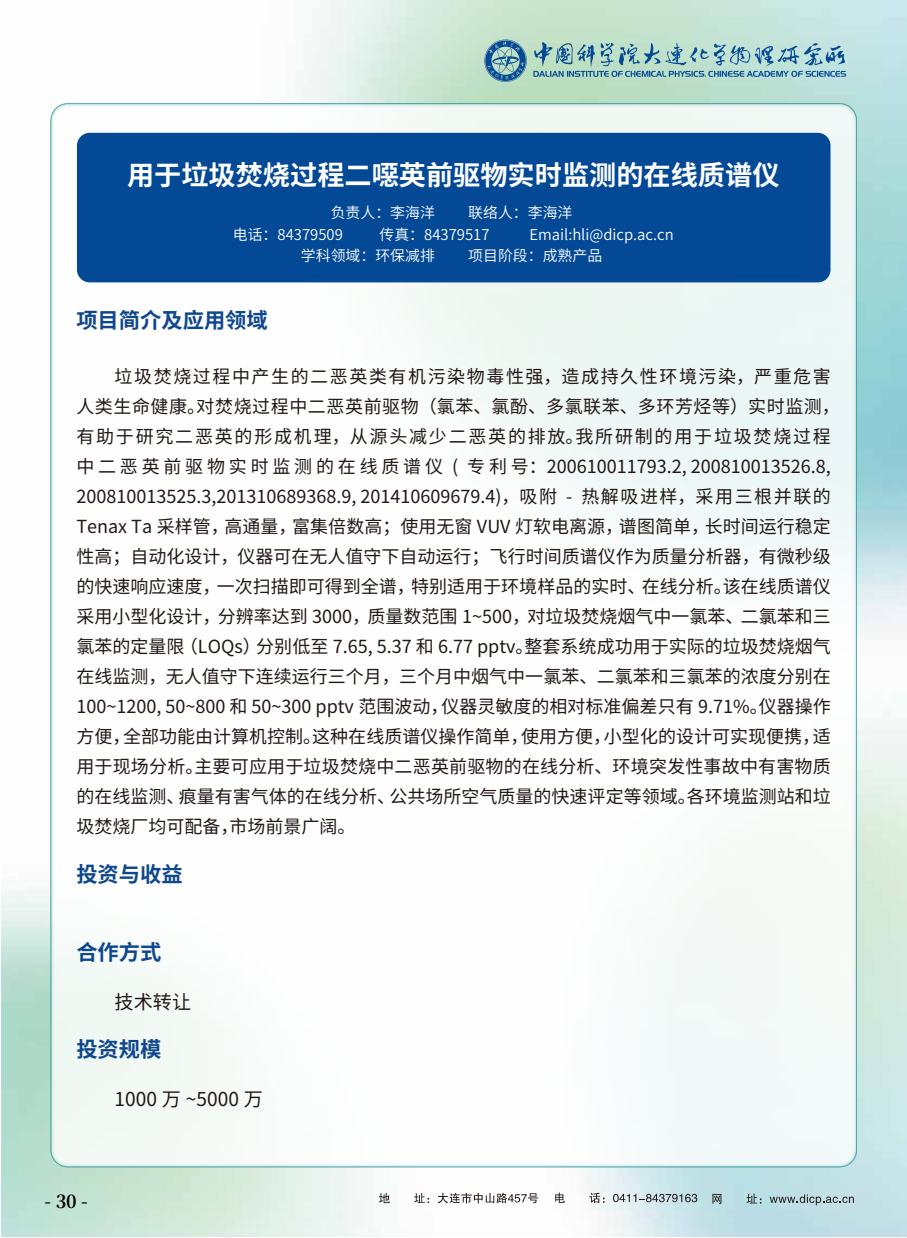
<style>
.page{position:relative;width:907px;height:1238px;background:#fff}
.page>*{position:absolute;margin:0;border:0;box-sizing:border-box;transform-origin:0 0}
.t1{font:700 27.15px "Source Han Sans CN";color:#fff}
.t2{font:700 21.3px "Source Han Sans CN";color:#0f478e}
.t3{font:19.2px "Source Han Sans CN";color:#221815}
.t4{font:18px/30px "Source Han Sans CN";color:#221815}
.t5{font:700 18px "Source Han Serif CN";color:#000}
.t6{font:14.85px "Source Han Sans CN";color:#fff}
</style>
<div class="page">
<img style="left:1px;top:0;width:905px;height:1236px">
<svg style="left:533px;top:41px;width:312px;height:36px;background:#94bec1"></svg>
<svg style="left:484px;top:40px;width:42px;height:42px;background:#6a9baf"></svg>
<div style="left:51px;top:104px;width:805px;height:1063px;background:linear-gradient(to right,#fefefd,#f4faf9);border-radius:17px"></div>
<svg style="left:379px;top:1193px;width:11px;height:10px"></svg>
<svg style="left:414px;top:1193px;width:15px;height:10px"></svg>
<svg style="left:437px;top:1192px;width:101px;height:11px"></svg>
<svg style="left:555px;top:1192px;width:9px;height:11px"></svg>
<svg style="left:589px;top:1192px;width:15px;height:11px"></svg>
<svg style="left:612px;top:1194px;width:85px;height:8px"></svg>
<svg style="left:712px;top:1194px;width:9px;height:10px"></svg>
<svg style="left:746px;top:1193px;width:15px;height:10px"></svg>
<svg style="left:769px;top:1194px;width:84px;height:11px"></svg>
<div style="left:77px;top:133px;width:753px;height:149px;background:#034996;border-radius:13px"></div>
<h1 class="t1" style="left:127px;top:159px;width:653px">用于垃圾焚烧过程二噁英前驱物实时监测的在线质谱仪</h1>
<p class="t6" style="left:330px;top:204px;width:106px">负责人：李海洋</p>
<p class="t6" style="left:468px;top:204px;width:106px">联络人：李海洋</p>
<p class="t6" style="left:233px;top:226px;width:112px">电话：84379509</p>
<p class="t6" style="left:379px;top:226px;width:112px">传真：84379517</p>
<p class="t6" style="left:529px;top:226px;width:146px">Email:hli@dicp.ac.cn</p>
<p class="t6" style="left:301px;top:247px;width:135px">学科领域：环保减排</p>
<p class="t6" style="left:468px;top:247px;width:135px">项目阶段：成熟产品</p>
<p class="t2" style="left:76px;top:308px;width:193px">项目简介及应用领域</p>
<p class="t4" style="left:76px;top:362px;width:764px;text-indent:38px">垃圾焚烧过程中产生的二恶英类有机污染物毒性强，造成持久性环境污染，严重危害人类生命健康。对焚烧过程中二恶英前驱物（氯苯、氯酚、多氯联苯、多环芳烃等）实时监测，有助于研究二恶英的形成机理，从源头减少二恶英的排放。我所研制的用于垃圾焚烧过程中二恶英前驱物实时监测的在线质谱仪 ( 专利号：200610011793.2, 200810013526.8, 200810013525.3,201310689368.9, 201410609679.4)，吸附 - 热解吸进样，采用三根并联的Tenax Ta 采样管，高通量，富集倍数高；使用无窗 VUV 灯软电离源，谱图简单，长时间运行稳定性高；自动化设计，仪器可在无人值守下自动运行；飞行时间质谱仪作为质量分析器，有微秒级的快速响应速度，一次扫描即可得到全谱，特别适用于环境样品的实时、在线分析。该在线质谱仪采用小型化设计，分辨率达到 3000，质量数范围 1~500，对垃圾焚烧烟气中一氯苯、二氯苯和三氯苯的定量限（LOQs）分别低至 7.65, 5.37 和 6.77 pptv。整套系统成功用于实际的垃圾焚烧烟气在线监测，无人值守下连续运行三个月，三个月中烟气中一氯苯、二氯苯和三氯苯的浓度分别在100~1200, 50~800 和 50~300 pptv 范围波动，仪器灵敏度的相对标准偏差只有 9.71%。仪器操作方便，全部功能由计算机控制。这种在线质谱仪操作简单，使用方便，小型化的设计可实现便携，适用于现场分析。主要可应用于垃圾焚烧中二恶英前驱物的在线分析、环境突发性事故中有害物质的在线监测、痕量有害气体的在线分析、公共场所空气质量的快速评定等领域。各环境监测站和垃圾焚烧厂均可配备，市场前景广阔。</p>
<p class="t2" style="left:76px;top:862px;width:108px">投资与收益</p>
<p class="t2" style="left:76px;top:940px;width:87px">合作方式</p>
<p class="t3" style="left:115px;top:991px;width:78px">技术转让</p>
<p class="t2" style="left:76px;top:1037px;width:87px">投资规模</p>
<p class="t3" style="left:115px;top:1088px;width:150px">1000 万 ~5000 万</p>
<p class="t5" style="left:45px;top:1191px;width:45px">- 30 -</p>
</div>
